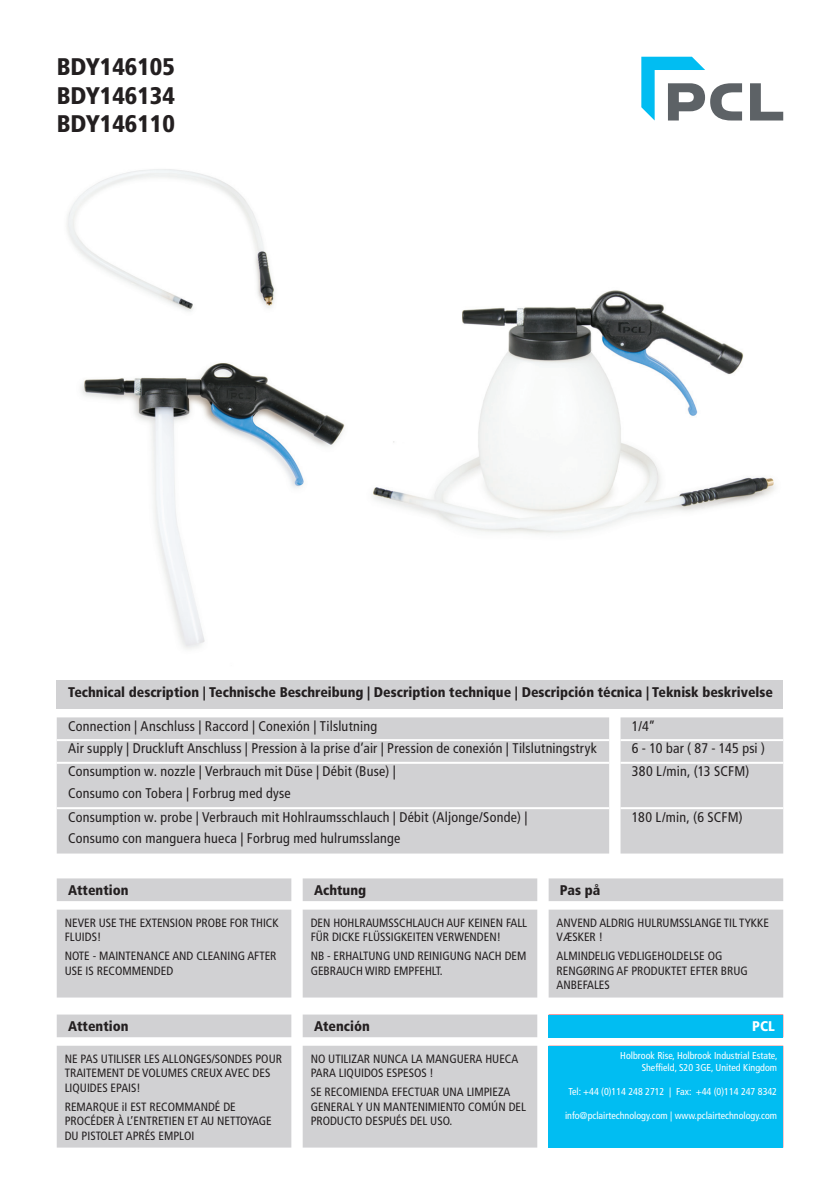
<style>
.page{position:relative;width:840px;height:1191px;background:#fff}
.page>*{position:absolute;margin:0;border:0;box-sizing:border-box;transform-origin:0 0}
.t1{font:900 condensed 24px "Frutiger LT Com";color:#231f20}
.Brød_ny{font:condensed 14px "Frutiger LT Com";letter-spacing:.02em;color:#231f20}
.t2{font:900 condensed 14px "Frutiger LT Com";color:#231f20}
.t3{font:900 condensed 14px "Frutiger LT Com";color:#fff}
.t4{font:condensed 12px/14.4px "Frutiger LT Com";color:#231f20}
.t5{font:condensed 12px "Frutiger LT Com";color:#fff}
.t6{font:condensed 10px "Frutiger LT Com";color:#fff}
</style>
<div class="page">
<div style="left:57px;top:680px;width:725px;height:29px;background:#d1d1d3"></div>
<div style="left:57px;top:717px;width:725px;height:136px;background:#d1d1d3"></div>
<hr style="left:57px;top:739px;width:552px;height:2px;background:#fff">
<hr style="left:57px;top:762px;width:552px;height:2px;background:#fff">
<hr style="left:57px;top:807px;width:552px;height:2px;background:#fff">
<hr style="left:620px;top:739px;width:162px;height:2px;background:#fff">
<hr style="left:620px;top:762px;width:162px;height:2px;background:#fff">
<hr style="left:620px;top:807px;width:162px;height:2px;background:#fff">
<svg style="left:57px;top:878px;width:725px;height:269px;fill:#d1d1d3"></svg>
<svg style="left:548px;top:1014px;width:234px;height:31px"></svg>
<svg style="left:641px;top:57px;width:141px;height:63px"></svg>
<div style="left:548px;top:1045px;width:234px;height:102px;background:#01bdf2"></div>
<div style="left:548px;top:1015px;width:234px;height:22px;background:#01bdf2"></div>
<img style="left:373px;top:290px;width:402px;height:244px">
<img style="left:81px;top:363px;width:264px;height:286px">
<img style="left:67px;top:169px;width:208px;height:143px">
<p class="t1" style="left:57px;top:52px;width:119px">BDY146105</p>
<p class="t1" style="left:57px;top:81px;width:119px">BDY146134</p>
<p class="t1" style="left:57px;top:110px;width:119px">BDY146110</p>
<p class="t2" style="left:68px;top:683px;width:706px">Technical description | Technische Beschreibung | Description technique | Descripción técnica | Teknisk beskrivelse</p>
<p class="Brød_ny" style="left:68px;top:717px;width:310px">Connection | Anschluss | Raccord | Conexión | Tilslutning</p>
<p class="Brød_ny" style="left:631px;top:717px;width:25px">1/4”</p>
<p class="Brød_ny" style="left:68px;top:740px;width:530px">Air supply | Druckluft Anschluss | Pression à la prise d’air | Pression de conexión | Tilslutningstryk</p>
<p class="Brød_ny" style="left:631px;top:740px;width:134px">6 - 10 bar ( 87 - 145 psi )</p>
<p class="Brød_ny" style="left:68px;top:763px;width:329px">Consumption w. nozzle | Verbrauch mit Düse | Débit (Buse) |</p>
<p class="Brød_ny" style="left:68px;top:784px;width:224px">Consumo con Tobera | Forbrug med dyse</p>
<p class="Brød_ny" style="left:631px;top:763px;width:119px">380 L/min, (13 SCFM)</p>
<p class="Brød_ny" style="left:68px;top:808px;width:460px">Consumption w. probe | Verbrauch mit Hohlraumsschlauch | Débit (Aljonge/Sonde) |</p>
<p class="Brød_ny" style="left:68px;top:830px;width:334px">Consumo con manguera hueca | Forbrug med hulrumsslange</p>
<p class="Brød_ny" style="left:631px;top:808px;width:112px">180 L/min, (6 SCFM)</p>
<p class="t2" style="left:68px;top:881px;width:62px">Attention</p>
<p class="t2" style="left:314px;top:881px;width:54px">Achtung</p>
<p class="t2" style="left:559px;top:881px;width:42px">Pas på</p>
<p class="t4" style="left:65px;top:915px;width:215px">NEVER USE THE EXTENSION PROBE FOR THICK<br>FLUIDS!</p>
<p class="t4" style="left:65px;top:949px;width:213px">NOTE - MAINTENANCE AND CLEANING AFTER<br>USE IS RECOMMENDED</p>
<p class="t4" style="left:310px;top:915px;width:218px">DEN HOHLRAUMSSCHLAUCH AUF KEINEN FALL<br>FÜR DICKE FLÜSSIGKEITEN VERWENDEN!</p>
<p class="t4" style="left:310px;top:949px;width:217px">NB - ERHALTUNG UND REINIGUNG NACH DEM<br>GEBRAUCH WIRD EMPFEHLT.</p>
<p class="t4" style="left:556px;top:915px;width:214px">ANVEND ALDRIG HULRUMSSLANGE TIL TYKKE<br>VÆSKER !</p>
<p class="t4" style="left:556px;top:949px;width:192px">ALMINDELIG VEDLIGEHOLDELSE OG<br>RENGØRING AF PRODUKTET EFTER BRUG<br>ANBEFALES</p>
<p class="t2" style="left:68px;top:1017px;width:62px">Attention</p>
<p class="t2" style="left:314px;top:1017px;width:57px">Atención</p>
<p class="t4" style="left:65px;top:1051px;width:219px">NE PAS UTILISER LES ALLONGES/SONDES POUR<br>TRAITEMENT DE VOLUMES CREUX AVEC DES<br>LIQUIDES EPAIS!</p>
<p class="t4" style="left:65px;top:1099px;width:172px">REMARQUE iI EST RECOMMANDÉ DE</p>
<p class="t4" style="left:65px;top:1113px;width:208px">PROCÉDER À L’ENTRETIEN ET AU NETTOYAGE<br>DU PISTOLET APRÉS EMPLOI</p>
<p class="t4" style="left:310px;top:1051px;width:209px">NO UTILIZAR NUNCA LA MANGUERA HUECA<br>PARA LIQUIDOS ESPESOS !</p>
<p class="t4" style="left:310px;top:1085px;width:217px">SE RECOMIENDA EFECTUAR UNA LIMPIEZA<br>GENERAL Y UN MANTENIMIENTO COMÚN DEL<br>PRODUCTO DESPUÉS DEL USO.</p>
<p class="t3" style="left:751px;top:1018px;width:24px">PCL</p>
<p class="t6" style="left:620px;top:1050px;width:158px">Holbrook Rise, Holbrook Industrial Estate,</p>
<p class="t6" style="left:641px;top:1062px;width:137px">Sheffield, S20 3GE, United Kingdom</p>
<p class="t6" style="left:568px;top:1086px;width:210px">Tel: +44 (0)114 248 2712 | Fax: +44 (0)114 247 8342</p>
<p class="t6" style="left:564px;top:1110px;width:213px">info@pclairtechnology.com | www.pclairtechnology.com</p>
<p class="t5" style="left:619px;top:1051px;width:157px">Teknikervej 4, DK-8722 Hedensted</p>
<p class="t5" style="left:562px;top:1085px;width:213px">TEL +45 75 89 16 99 | FAX +45 75 89 11 67</p>
<p class="t5" style="left:645px;top:1114px;width:131px">salg@jwl.dk | www.jwl.dk</p>
</div>
